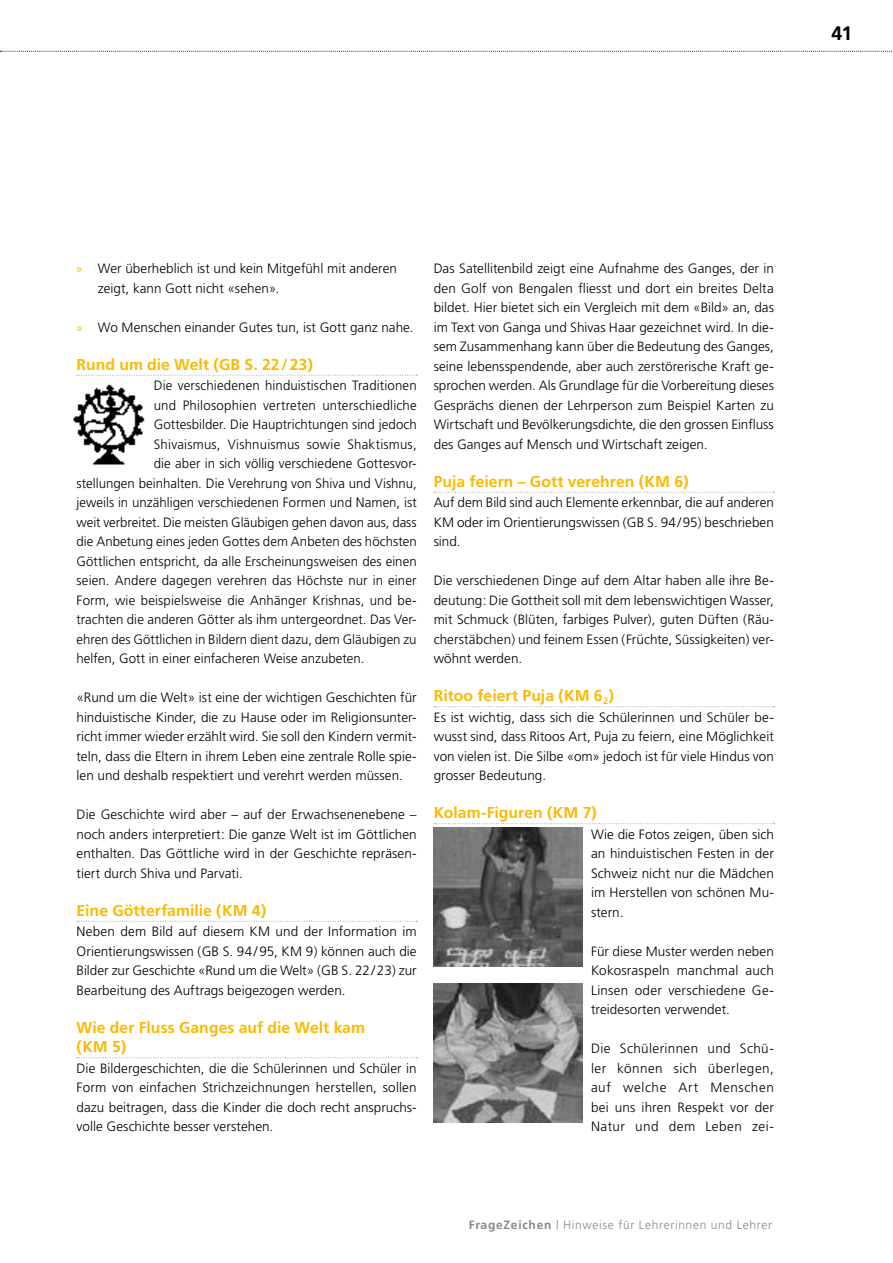
<style>
.page{position:relative;width:893px;height:1263px;background:#fff}
.page>*{position:absolute;margin:0;border:0;box-sizing:border-box;transform-origin:0 0}
.t1{font:700 19.5px "Frutiger";color:#000}
.t2{font:700 15.75px/19.5px "Frutiger";letter-spacing:.005em;color:#fbb900}
.t3{font:300 13.5px/19.5px "Frutiger";letter-spacing:.005em;color:#000;text-align:justify}
.t4{font:300 12px "Frutiger";letter-spacing:.055em;color:#868786}
.s1{font-family:"Myriad Pro";font-weight:400;color:#fbb900}
.s2{font-weight:700}
</style>
<div class="page">
<svg style="left:0;top:51px;width:892px;height:1px"></svg>
<svg style="left:77px;top:375px;width:340px;height:1px"></svg>
<svg style="left:77px;top:921px;width:340px;height:1px"></svg>
<svg style="left:77px;top:1057px;width:340px;height:1px"></svg>
<svg style="left:434px;top:492px;width:340px;height:1px"></svg>
<svg style="left:434px;top:706px;width:340px;height:1px"></svg>
<svg style="left:434px;top:823px;width:340px;height:1px"></svg>
<img style="left:73px;top:384px;width:72px;height:81px">
<img style="left:434px;top:827px;width:149px;height:140px">
<img style="left:434px;top:983px;width:149px;height:140px">
<h1 class="t1" style="left:832px;top:22px;width:22px">41</h1>
<p class="t3" style="left:98px;top:259px;width:301px;text-indent:-21px"><span class="s1">»</span> Wer überheblich ist und kein Mitgefühl mit anderen zeigt, kann Gott nicht «sehen».</p>
<p class="t3" style="left:77px;top:317px;width:338px"><span class="s1">»</span> Wo Menschen einander Gutes tun, ist Gott ganz nahe.</p>
<p class="t2" style="left:77px;top:354px;width:238px">Rund um die Welt (GB S. 22 / 23)</p>
<p class="t3" style="left:154px;top:376px;width:264px">Die verschiedenen hinduistischen Traditionen</p>
<p class="t3" style="left:154px;top:395px;width:264px">und Philosophien vertreten unterschiedliche</p>
<p class="t3" style="left:154px;top:415px;width:264px">Gottesbilder. Die Hauptrichtungen sind jedoch</p>
<p class="t3" style="left:154px;top:434px;width:264px">Shivaismus, Vishnuismus sowie Shaktismus,</p>
<p class="t3" style="left:154px;top:454px;width:264px">die aber in sich völlig verschiedene Gottesvor-</p>
<p class="t3" style="left:77px;top:473px;width:342px">stellungen beinhalten. Die Verehrung von Shiva und Vishnu,</p>
<p class="t3" style="left:77px;top:493px;width:342px">jeweils in unzähligen verschiedenen Formen und Namen, ist</p>
<p class="t3" style="left:77px;top:512px;width:342px">weit verbreitet. Die meisten Gläubigen gehen davon aus, dass</p>
<p class="t3" style="left:77px;top:532px;width:342px">die Anbetung eines jeden Gottes dem Anbeten des höchsten</p>
<p class="t3" style="left:77px;top:551px;width:342px">Göttlichen entspricht, da alle Erscheinungsweisen des einen</p>
<p class="t3" style="left:77px;top:570px;width:342px">seien. Andere dagegen verehren das Höchste nur in einer</p>
<p class="t3" style="left:77px;top:590px;width:342px">Form, wie beispielsweise die Anhänger Krishnas, und be-</p>
<p class="t3" style="left:77px;top:609px;width:342px">trachten die anderen Götter als ihm untergeordnet. Das Ver-</p>
<p class="t3" style="left:77px;top:629px;width:342px">ehren des Göttlichen in Bildern dient dazu, dem Gläubigen zu</p>
<p class="t3" style="left:77px;top:648px;width:289px">helfen, Gott in einer einfacheren Weise anzubeten.</p>
<p class="t3" style="left:77px;top:688px;width:342px">«Rund um die Welt» ist eine der wichtigen Geschichten für hinduistische Kinder, die zu Hause oder im Religionsunter&shy;richt immer wieder erzählt wird. Sie soll den Kindern vermit&shy;teln, dass die Eltern in ihrem Leben eine zentrale Rolle spie&shy;len und deshalb respektiert und verehrt werden müssen.</p>
<p class="t3" style="left:77px;top:805px;width:342px">Die Geschichte wird aber – auf der Erwachsenenebene – noch anders interpretiert: Die ganze Welt ist im Göttlichen enthalten. Das Göttliche wird in der Geschichte repräsen&shy;tiert durch Shiva und Parvati.</p>
<p class="t2" style="left:77px;top:900px;width:191px">Eine Götterfamilie (KM 4)</p>
<p class="t3" style="left:77px;top:922px;width:342px">Neben dem Bild auf diesem KM und der Information im Orientierungswissen (GB S. 94 / 95, KM 9) können auch die Bilder zur Geschichte «Rund um die Welt» (GB S. 22 / 23) zur Bearbeitung des Auftrags beigezogen werden.</p>
<p class="t2" style="left:77px;top:1017px;width:290px">Wie der Fluss Ganges auf die Welt kam (KM 5)</p>
<p class="t3" style="left:77px;top:1058px;width:342px">Die Bildergeschichten, die die Schülerinnen und Schüler in Form von einfachen Strichzeichnungen herstellen, sollen dazu beitragen, dass die Kinder die doch recht anspruchs&shy;volle Geschichte besser verstehen.</p>
<p class="t3" style="left:434px;top:259px;width:342px">Das Satellitenbild zeigt eine Aufnahme des Ganges, der in den Golf von Bengalen fliesst und dort ein breites Delta bildet. Hier bietet sich ein Vergleich mit dem «Bild» an, das im Text von Ganga und Shivas Haar gezeichnet wird. In die&shy;sem Zusammenhang kann über die Bedeutung des Ganges, seine lebensspendende, aber auch zerstörerische Kraft ge&shy;sprochen werden. Als Grundlage für die Vorbereitung dieses Gesprächs dienen der Lehrperson zum Beispiel Karten zu Wirtschaft und Bevölkerungsdichte, die den grossen Einfluss des Ganges auf Mensch und Wirtschaft zeigen.</p>
<p class="t2" style="left:434px;top:471px;width:257px">Puja feiern – Gott verehren (KM 6)</p>
<p class="t3" style="left:434px;top:493px;width:342px">Auf dem Bild sind auch Elemente erkennbar, die auf anderen KM oder im Orientierungswissen (GB S. 94 / 95) beschrieben sind.</p>
<p class="t3" style="left:434px;top:571px;width:342px">Die verschiedenen Dinge auf dem Altar haben alle ihre Be&shy;deutung: Die Gottheit soll mit dem lebenswichtigen Wasser, mit Schmuck (Blüten, farbiges Pulver), guten Düften (Räu&shy;cherstäbchen) und feinem Essen (Früchte, Süssigkeiten) ver&shy;wöhnt werden.</p>
<p class="t2" style="left:434px;top:686px;width:182px">Ritoo feiert Puja (KM 6<sub>2</sub>)</p>
<p class="t3" style="left:434px;top:707px;width:342px">Es ist wichtig, dass sich die Schülerinnen und Schüler be&shy;wusst sind, dass Ritoos Art, Puja zu feiern, eine Möglichkeit von vielen ist. Die Silbe «om» jedoch ist für viele Hindus von grosser Bedeutung.</p>
<p class="t2" style="left:434px;top:803px;width:165px">Kolam-Figuren (KM 7)</p>
<p class="t3" style="left:591px;top:824px;width:184px">Wie die Fotos zeigen, üben sich an hinduistischen Festen in der Schweiz nicht nur die Mädchen im Herstellen von schönen Mu&shy;stern.</p>
<p class="t3" style="left:591px;top:941px;width:184px">Für diese Muster werden neben Kokosraspeln manchmal auch Linsen oder verschiedene Ge&shy;treidesorten verwendet.</p>
<p class="t3" style="left:591px;top:1039px;width:184px">Die Schülerinnen und Schü&shy;ler können sich überlegen, auf welche Art Menschen bei uns ihren Respekt vor der Natur und dem Leben zei-</p>
<p class="t4" style="left:469px;top:1218px;width:305px"><span class="s2">FrageZeichen</span> | Hinweise für Lehrerinnen und Lehrer</p>
</div>
